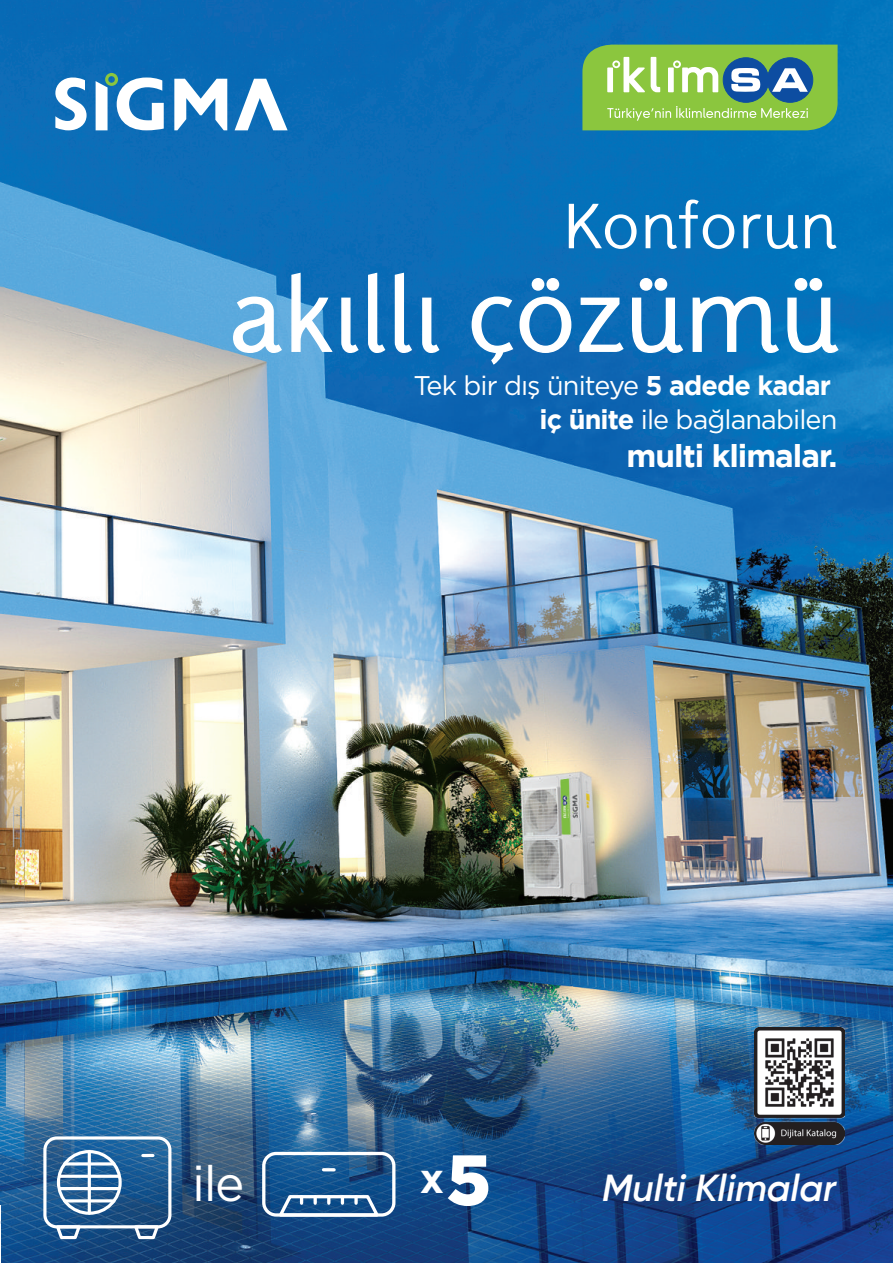
<style>
.page{position:relative;width:893px;height:1263px;background:#fff}
.page>*{position:absolute;margin:0;border:0;box-sizing:border-box;transform-origin:0 0}
.t1{font:66.6px "Pragnea Demo";color:#fff}
.t2{font:49.5px "Gotham";color:#fff}
.t3{font:700 41.7px "Gotham";color:#fff}
.t4{font:italic 600 37.5px "Gilroy";color:#fff}
.t5{font:700 31.5px "Gotham";letter-spacing:-.03em;color:#fff}
.t6{font:27px/33.8px "Gotham";letter-spacing:-.03em;color:#fff;text-align:right}
.s1{font-weight:700}
.s2{font-weight:900;font-size:70.95px}
</style>
<div class="page">
<img style="left:0;top:0;width:893px;height:1263px">
<hr style="left:0;top:1205px;width:1px;height:58px;background:#fff">
<svg style="left:582px;top:44px;width:256px;height:86px;background:#89be66"></svg>
<svg style="left:55px;top:77px;width:32px;height:53px"></svg>
<svg style="left:174px;top:79px;width:53px;height:51px"></svg>
<svg style="left:235px;top:79px;width:53px;height:51px"></svg>
<svg style="left:96px;top:73px;width:68px;height:57px"></svg>
<svg style="left:232px;top:296px;width:51px;height:58px"></svg>
<svg style="left:291px;top:272px;width:43px;height:81px"></svg>
<svg style="left:341px;top:297px;width:19px;height:57px"></svg>
<svg style="left:367px;top:272px;width:19px;height:82px"></svg>
<svg style="left:394px;top:272px;width:19px;height:82px"></svg>
<svg style="left:421px;top:297px;width:19px;height:57px"></svg>
<svg style="left:579px;top:297px;width:46px;height:56px"></svg>
<svg style="left:692px;top:296px;width:88px;height:58px"></svg>
<svg style="left:631px;top:277px;width:53px;height:77px"></svg>
<svg style="left:471px;top:277px;width:101px;height:89px"></svg>
<svg style="left:787px;top:277px;width:53px;height:77px"></svg>
<div style="left:43px;top:1136px;width:128px;height:92px;border:3px solid #fff;border-radius:12px"></div>
<svg style="left:143px;top:1154px;width:10px;height:3px"></svg>
<div style="left:57px;top:1150px;width:65px;height:65px;border:3px solid #fff;border-radius:50%"></div>
<hr style="left:88px;top:1151px;width:3px;height:62px;background:#fff">
<hr style="left:65px;top:1162px;width:49px;height:3px;background:#fff">
<hr style="left:60px;top:1175px;width:59px;height:3px;background:#fff">
<hr style="left:60px;top:1187px;width:59px;height:3px;background:#fff">
<hr style="left:65px;top:1199px;width:49px;height:3px;background:#fff">
<svg style="left:54px;top:1223px;width:30px;height:18px"></svg>
<svg style="left:132px;top:1223px;width:30px;height:18px"></svg>
<div style="left:262px;top:1152px;width:133px;height:64px;border:3px solid #fff;border-radius:12px"></div>
<svg style="left:324px;top:1168px;width:10px;height:3px"></svg>
<svg style="left:275px;top:1192px;width:107px;height:26px"></svg>
<img style="left:755px;top:1028px;width:90px;height:117px">
<p class="t1" style="left:563px;top:200px;width:276px">Konforun</p>
<p class="t6" style="left:413px;top:368px;width:426px">Tek bir dış üniteye <span class="s1">5 adede kadar iç ünite</span> ile bağlanabilen</p>
<p class="t5" style="left:627px;top:437px;width:212px">multi klimalar.</p>
<p class="t2" style="left:192px;top:1152px;width:54px">ile</p>
<p class="t3" style="left:420px;top:1154px;width:73px">x<span class="s2">5</span></p>
<p class="t4" style="left:602px;top:1164px;width:235px">Multi Klimalar</p>
</div>
